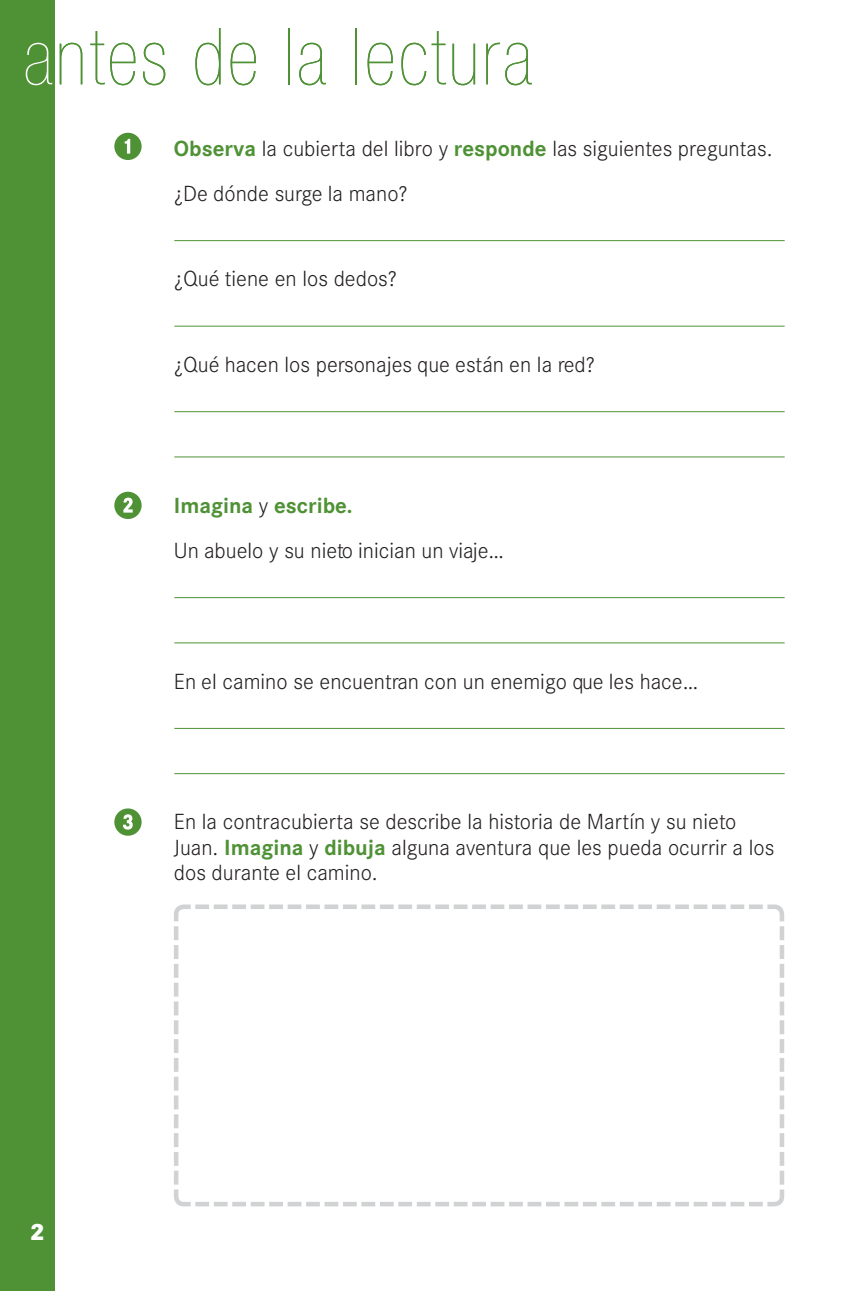
<style>
.page{position:relative;width:844px;height:1291px;background:#fff}
.page>*{position:absolute;margin:0;border:0;box-sizing:border-box;transform-origin:0 0}
.t1{font:900 condensed 78.75px "Helvetica Neue";letter-spacing:.04em;color:#4f9236}
.t2{font:800 24.5px "Corporate S";color:#fff}
.t3{font:300 22.75px/45.1px "Corporate S";color:#231f20}
.s1{color:#fff}
.s2{font-weight:700;color:#4f9236}
</style>
<div class="page">
<hr style="left:174px;top:240px;width:610px;height:1px;background:#4f9236">
<hr style="left:174px;top:326px;width:610px;height:1px;background:#4f9236">
<hr style="left:174px;top:411px;width:610px;height:1px;background:#4f9236">
<hr style="left:174px;top:456px;width:610px;height:1px;background:#4f9236">
<hr style="left:174px;top:597px;width:610px;height:1px;background:#4f9236">
<hr style="left:174px;top:642px;width:610px;height:1px;background:#4f9236">
<hr style="left:174px;top:728px;width:610px;height:1px;background:#4f9236">
<hr style="left:174px;top:773px;width:610px;height:1px;background:#4f9236">
<svg style="left:174px;top:904px;width:611px;height:303px"></svg>
<svg style="left:114px;top:133px;width:28px;height:27px"></svg>
<svg style="left:114px;top:491px;width:28px;height:28px"></svg>
<svg style="left:114px;top:808px;width:28px;height:27px"></svg>
<div style="left:0;top:0;width:55px;height:1290px;background:#4f9236"></div>
<h1 class="t1" style="left:23px;top:28px;width:510px"><span class="s1">a</span>ntes de la lectura</h1>
<p class="t3" style="left:174px;top:126px;width:600px"><span class="s2">Observa</span> la cubierta del libro y <span class="s2">responde</span> las siguientes preguntas. ¿De dónde surge la mano?</p>
<p class="t3" style="left:174px;top:256px;width:225px">¿Qué tiene en los dedos?</p>
<p class="t3" style="left:174px;top:342px;width:423px">¿Qué hacen los personajes que están en la red?</p>
<p class="t3" style="left:174px;top:483px;width:332px"><span class="s2">Imagina</span> y <span class="s2">escribe.<br></span>Un abuelo y su nieto inician un viaje…</p>
<p class="t3" style="left:174px;top:658px;width:526px">En el camino se encuentran con un enemigo que les hace…</p>
<p class="t3" style="left:174px;top:809px;width:602px;line-height:25.4px">En la contracubierta se describe la historia de Martín y su nieto<br>Juan. <span class="s2">Imagina</span> y <span class="s2">dibuja</span> alguna aventura que les pueda ocurrir a los dos durante el camino.</p>
<p class="t2" style="left:30px;top:1216px;width:17px">2</p>
</div>
